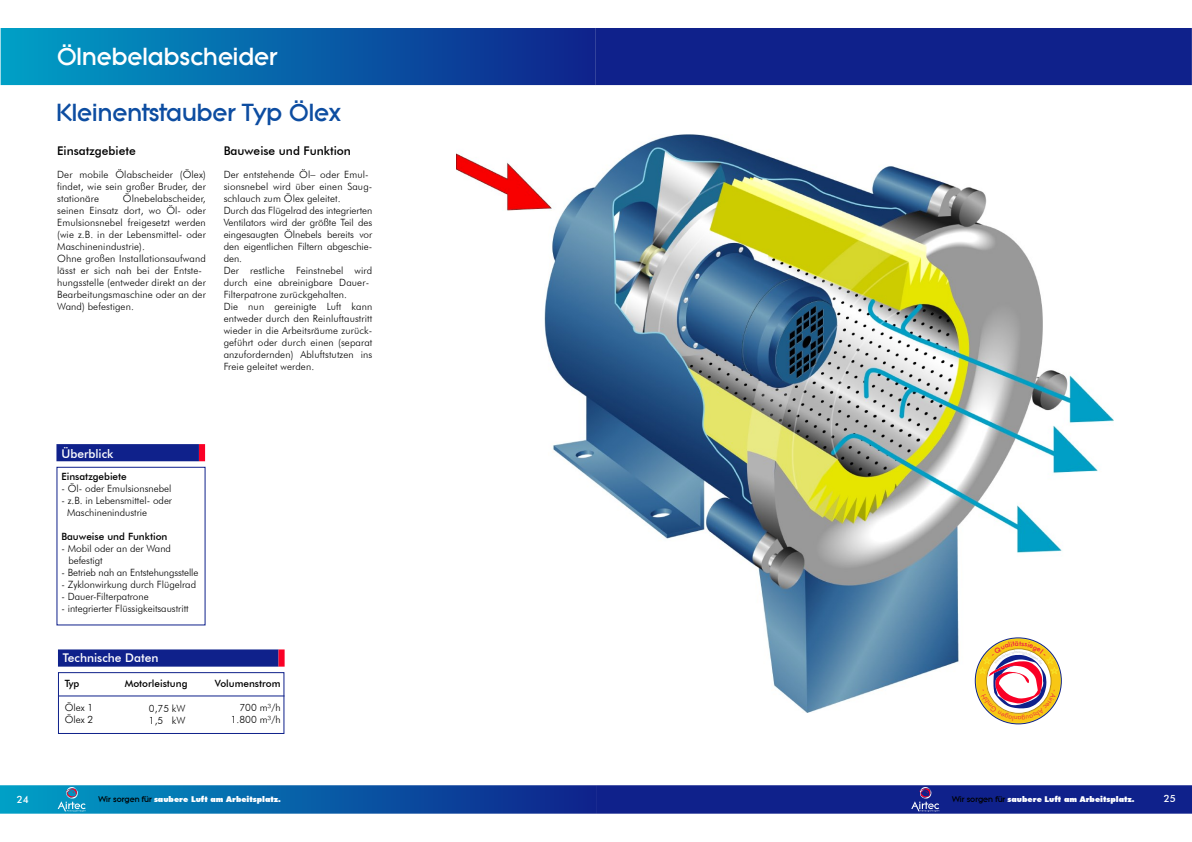
<style>
.page{position:relative;width:1192px;height:842px;background:#fff}
.page>*{position:absolute;margin:0;border:0;box-sizing:border-box;transform-origin:0 0}
.t1{font:800 24px "Lithe";color:#0d4da1}
.t2{font:800 24px "Lithe";color:#fff}
.t3{font:500 12px "Futura BT";color:#000}
.t4{font:500 12px "Futura BT";color:#fff}
.t5{font:300 10px/12px "Futura BT";letter-spacing:.01em;color:#000}
.t6{font:500 10px "Futura BT";color:#000}
.t7{font:300 10px "Futura BT";letter-spacing:-.01em;color:#000}
.t8{font:500 10px "Futura BT";color:#fff}
.t9{font:900 8px "Futura BT";color:#fff}
.s1{color:#fff}
.s2{font-family:"Lithe";font-weight:800;color:#000}
</style>
<div class="page">
<div style="left:1px;top:28px;width:594px;height:57px;background:linear-gradient(to right,#00a0c6,#0f228c)"></div>
<div style="left:595px;top:28px;width:596px;height:57px;background:#0f218b"></div>
<div style="left:0;top:785px;width:596px;height:29px;background:linear-gradient(to right,#00a0c6,#0f228c)"></div>
<div style="left:596px;top:785px;width:595px;height:29px;background:#0f218b"></div>
<div style="left:56px;top:444px;width:143px;height:17px;background:#0f218b"></div>
<div style="left:58px;top:649px;width:220px;height:18px;background:#0f218b"></div>
<div style="left:58px;top:672px;width:226px;height:62px;border:1px solid #0f218b"></div>
<svg style="left:58px;top:695px;width:227px;height:2px"></svg>
<div style="left:278px;top:649px;width:6px;height:18px;background:#fa0026"></div>
<div style="left:199px;top:444px;width:6px;height:17px;background:#fa0026"></div>
<img style="left:457px;top:135px;width:656px;height:577px">
<svg style="left:58px;top:787px;width:28px;height:25px"></svg>
<svg style="left:911px;top:787px;width:28px;height:25px"></svg>
<svg style="left:975px;top:639px;width:85px;height:85px"></svg>
<h1 class="t2" style="left:57px;top:44px;width:222px">Ölnebelabscheider</h1>
<h1 class="t1" style="left:56px;top:100px;width:286px">Kleinentstauber Typ Ölex</h1>
<p class="t3" style="left:57px;top:144px;width:80px">Einsatzgebiete</p>
<p class="t5" style="left:57px;top:168px;width:150px;text-align:justify">Der mobile Ölabscheider (Ölex) findet, wie sein großer Bruder, der stationäre</p>
<p class="t5" style="left:57px;top:192px;width:150px;text-indent:66px">Ölnebelabscheider, seinen Einsatz dort, wo Öl- oder<br>Emulsionsnebel freigesetzt werden (wie z.B. in der Lebensmittel- oder<br>Maschinenindustrie).<br>Ohne großen Installationsaufwand lässt er sich nah bei der Entste&shy;hungsstelle (entweder direkt an der<br>Bearbeitungsmaschine oder an der<br>Wand) befestigen.</p>
<p class="t3" style="left:224px;top:144px;width:129px">Bauweise und Funktion</p>
<p class="t5" style="left:224px;top:168px;width:150px">Der entstehende Öl– oder Emul&shy;sionsnebel wird über einen Saug&shy;schlauch zum Ölex geleitet.<br>Durch das Flügelrad des integrierten<br>Ventilators wird der größte Teil des eingesaugten Ölnebels bereits vor den eigentlichen Filtern abgeschie&shy;den.<br>Der restliche Feinstnebel wird durch eine abreinigbare Dauer-<br>Filterpatrone zurückgehalten.<br>Die nun gereinigte Luft kann entweder durch den Reinluftaustritt wieder in die Arbeitsräume zurück&shy;geführt oder durch einen (separat anzufordernden) Abluftstutzen ins<br>Freie geleitet werden.</p>
<p class="t4" style="left:61px;top:446px;width:53px">Überblick</p>
<p class="t6" style="left:61px;top:470px;width:67px">Einsatzgebiete</p>
<p class="t5" style="left:61px;top:482px;width:111px">- Öl- oder Emulsionsnebel</p>
<p class="t5" style="left:67px;top:494px;width:106px;text-indent:-6px">- z.B. in Lebensmittel- oder<br>Maschinenindustrie</p>
<p class="t6" style="left:61px;top:530px;width:107px">Bauweise und Funktion</p>
<p class="t5" style="left:61px;top:542px;width:111px">- Mobil oder an der Wand <span class="s1">--</span>befestigt</p>
<p class="t7" style="left:61px;top:566px;width:138px">- Betrieb nah an Entstehungsstelle</p>
<p class="t5" style="left:61px;top:578px;width:136px">- Zyklonwirkung durch Flügelrad</p>
<p class="t5" style="left:61px;top:590px;width:89px">- Dauer-Filterpatrone</p>
<p class="t5" style="left:61px;top:602px;width:129px">- integrierter Flüssigkeitsaustritt</p>
<p class="t4" style="left:63px;top:651px;width:97px">Technische Daten</p>
<p class="t6" style="left:65px;top:677px;width:16px">Typ</p>
<p class="t6" style="left:125px;top:677px;width:64px">Motorleistung</p>
<p class="t6" style="left:215px;top:677px;width:67px">Volumenstrom</p>
<p class="t5" style="left:65px;top:701px;width:30px">Ölex 1<br>Ölex 2</p>
<p class="t5" style="left:231px;top:701px;width:51px;text-align:right">700 m³/h<br>1.800 m³/h</p>
<p class="t5" style="left:149px;top:702px;width:38px">0,75 kW<br>1,5 kW</p>
<p class="t8" style="left:17px;top:793px;width:14px">24</p>
<p class="t9" style="left:99px;top:794px;width:184px"><span class="s2">Wir sorgen für</span> saubere Luft am Arbeitsplatz.</p>
<p class="t9" style="left:952px;top:794px;width:184px"><span class="s2">Wir sorgen für</span> saubere Luft am Arbeitsplatz.</p>
<p class="t8" style="left:1163px;top:793px;width:14px">25</p>
</div>
